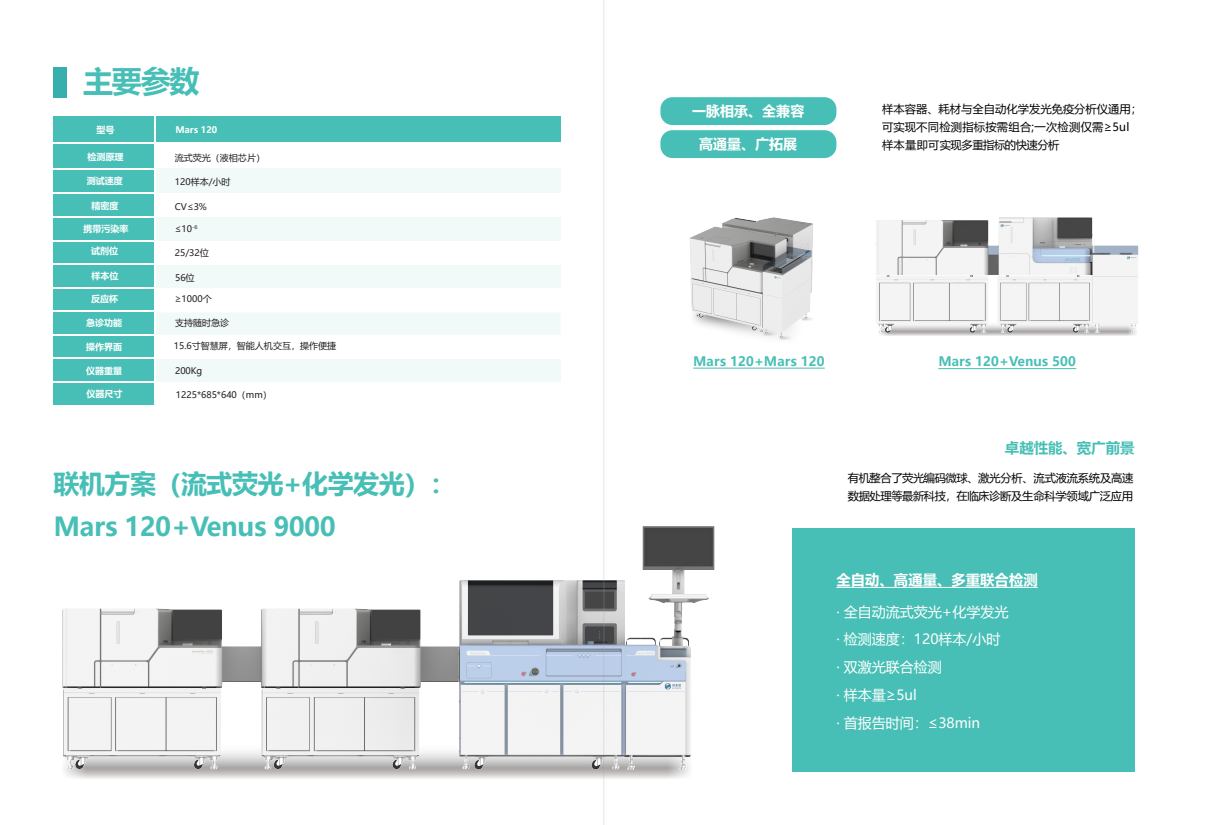
<style>
.page{position:relative;width:1208px;height:825px;background:#fff}
.page>*{position:absolute;margin:0;border:0;box-sizing:border-box;transform-origin:0 0}
.t1{font:700 30px "Microsoft Ya Hei";color:#48bfb6}
.t2{font:700 26px/43.3px "Microsoft Ya Hei";letter-spacing:-.02em;color:#48bfb6}
.t3{font:700 14.4px "Microsoft Ya Hei";color:#fff}
.t4{font:700 14.4px "Microsoft Ya Hei";color:#48bfb6}
.t5{font:14px/27.8px "Microsoft Ya Hei";color:#fff}
.t6{font:700 14px "Microsoft Ya Hei";color:#fff}
.t7{font:700 13px "Microsoft Ya Hei";color:#48bfb6}
.t8{font:11.3px/18.3px "Microsoft Ya Hei";color:#000}
.t9{font:11.3px/18.3px "Microsoft Ya Hei";letter-spacing:-.02em;color:#000}
.t10{font:9px "Microsoft Ya Hei";color:#221e1f}
.t11{font:700 9px "Microsoft Ya Hei";color:#fff}
</style>
<div class="page">
<img style="left:875px;top:217px;width:264px;height:119px">
<img style="left:62px;top:526px;width:653px;height:253px">
<div style="left:792px;top:528px;width:342px;height:244px;background:#48bfb6"></div>
<hr style="left:836px;top:587px;width:201px;height:1px;background:#fff">
<div style="left:53px;top:67px;width:13px;height:30px;background:#37b0ad"></div>
<div style="left:53px;top:117px;width:101px;height:288px;background:#48bfb6"></div>
<div style="left:156px;top:168px;width:405px;height:24px;background:#f2f9f9"></div>
<div style="left:156px;top:218px;width:405px;height:23px;background:#f2f9f9"></div>
<div style="left:156px;top:266px;width:404px;height:22px;background:#f2f9f9"></div>
<div style="left:156px;top:312px;width:404px;height:23px;background:#f2f9f9"></div>
<div style="left:156px;top:359px;width:404px;height:23px;background:#f2f9f9"></div>
<hr style="left:53px;top:142px;width:101px;height:1px;background:#fff">
<div style="left:156px;top:117px;width:404px;height:25px;background:#48bfb6"></div>
<hr style="left:53px;top:168px;width:101px;height:1px;background:#fff">
<hr style="left:53px;top:193px;width:101px;height:1px;background:#fff">
<hr style="left:53px;top:217px;width:101px;height:1px;background:#fff">
<hr style="left:53px;top:240px;width:101px;height:1px;background:#fff">
<hr style="left:53px;top:264px;width:101px;height:1px;background:#fff">
<hr style="left:53px;top:287px;width:101px;height:1px;background:#fff">
<hr style="left:53px;top:311px;width:101px;height:1px;background:#fff">
<hr style="left:53px;top:334px;width:101px;height:1px;background:#fff">
<hr style="left:53px;top:358px;width:101px;height:1px;background:#fff">
<hr style="left:53px;top:381px;width:101px;height:1px;background:#fff">
<div style="left:660px;top:97px;width:176px;height:28px;background:#48bfb6;border-radius:12px"></div>
<div style="left:660px;top:130px;width:176px;height:28px;background:#48bfb6;border-radius:12px"></div>
<img style="left:567px;top:0;width:73px;height:825px">
<hr style="left:693px;top:368px;width:132px;height:1px;background:#48bfb6">
<hr style="left:938px;top:368px;width:138px;height:1px;background:#48bfb6">
<img style="left:690px;top:217px;width:123px;height:123px">
<h1 class="t1" style="left:83px;top:60px;width:118px">主要参数</h1>
<p class="t11" style="left:96px;top:123px;width:20px">型号</p>
<p class="t11" style="left:175px;top:123px;width:44px">Mars 120</p>
<p class="t10" style="left:175px;top:152px;width:92px">流式荧光（液相芯片）</p>
<p class="t10" style="left:175px;top:176px;width:57px">120样本/小时</p>
<p class="t10" style="left:175px;top:200px;width:34px">CV≤3%</p>
<p class="t10" style="left:175px;top:222px;width:24px">≤10<sup>-6</sup></p>
<p class="t10" style="left:175px;top:247px;width:35px">25/32位</p>
<p class="t10" style="left:175px;top:271px;width:21px">56位</p>
<p class="t10" style="left:175px;top:293px;width:38px">≥1000个</p>
<p class="t10" style="left:175px;top:317px;width:56px">支持随时急诊</p>
<p class="t10" style="left:174px;top:340px;width:164px">15.6寸智慧屏，智能人机交互，操作便捷</p>
<p class="t11" style="left:87px;top:151px;width:38px">检测原理</p>
<p class="t11" style="left:87px;top:174px;width:38px">测试速度</p>
<p class="t11" style="left:91px;top:199px;width:29px">精密度</p>
<p class="t11" style="left:83px;top:223px;width:47px">携带污染率</p>
<p class="t11" style="left:91px;top:245px;width:29px">试剂位</p>
<p class="t11" style="left:91px;top:269px;width:29px">样本位</p>
<p class="t11" style="left:91px;top:293px;width:29px">反应杯</p>
<p class="t11" style="left:86px;top:317px;width:38px">急诊功能</p>
<p class="t11" style="left:86px;top:341px;width:38px">操作界面</p>
<p class="t11" style="left:86px;top:364px;width:38px">仪器重量</p>
<p class="t10" style="left:175px;top:364px;width:29px">200Kg</p>
<p class="t11" style="left:86px;top:387px;width:38px">仪器尺寸</p>
<p class="t10" style="left:176px;top:388px;width:97px">1225*685*640（mm）</p>
<h2 class="t2" style="left:54px;top:461px;width:403px">联机方案（流式荧光+化学发光）：<br>Mars 120+Venus 9000</h2>
<h3 class="t6" style="left:692px;top:101px;width:113px">一脉相承、全兼容</h3>
<h3 class="t6" style="left:699px;top:134px;width:99px">高通量、广拓展</h3>
<p class="t8" style="left:882px;top:99px;width:261px">样本容器、耗材与全自动化学发光免疫分析仪通用；可实现不同检测指标按需组合;一次检测仅需≥5ul样本量即可实现多重指标的快速分析</p>
<h3 class="t7" style="left:693px;top:352px;width:133px">Mars 120+Mars 120</h3>
<h3 class="t7" style="left:938px;top:352px;width:139px">Mars 120+Venus 500</h3>
<h3 class="t4" style="left:1005px;top:438px;width:131px">卓越性能、宽广前景</h3>
<p class="t9" style="left:848px;top:468px;width:287px">有机整合了荧光编码微球、激光分析、流式液流系统及高速数据处理等最新科技，在临床诊断及生命科学领域广泛应用</p>
<h3 class="t3" style="left:836px;top:569px;width:203px">全自动、高通量、多重联合检测</h3>
<h3 class="t5" style="left:836px;top:597px;width:173px">· 全自动流式荧光+化学发光· 检测速度：120样本/小时<br>· 双激光联合检测<br>· 样本量≥5ul<br>· 首报告时间：≤38min</h3>
</div>
